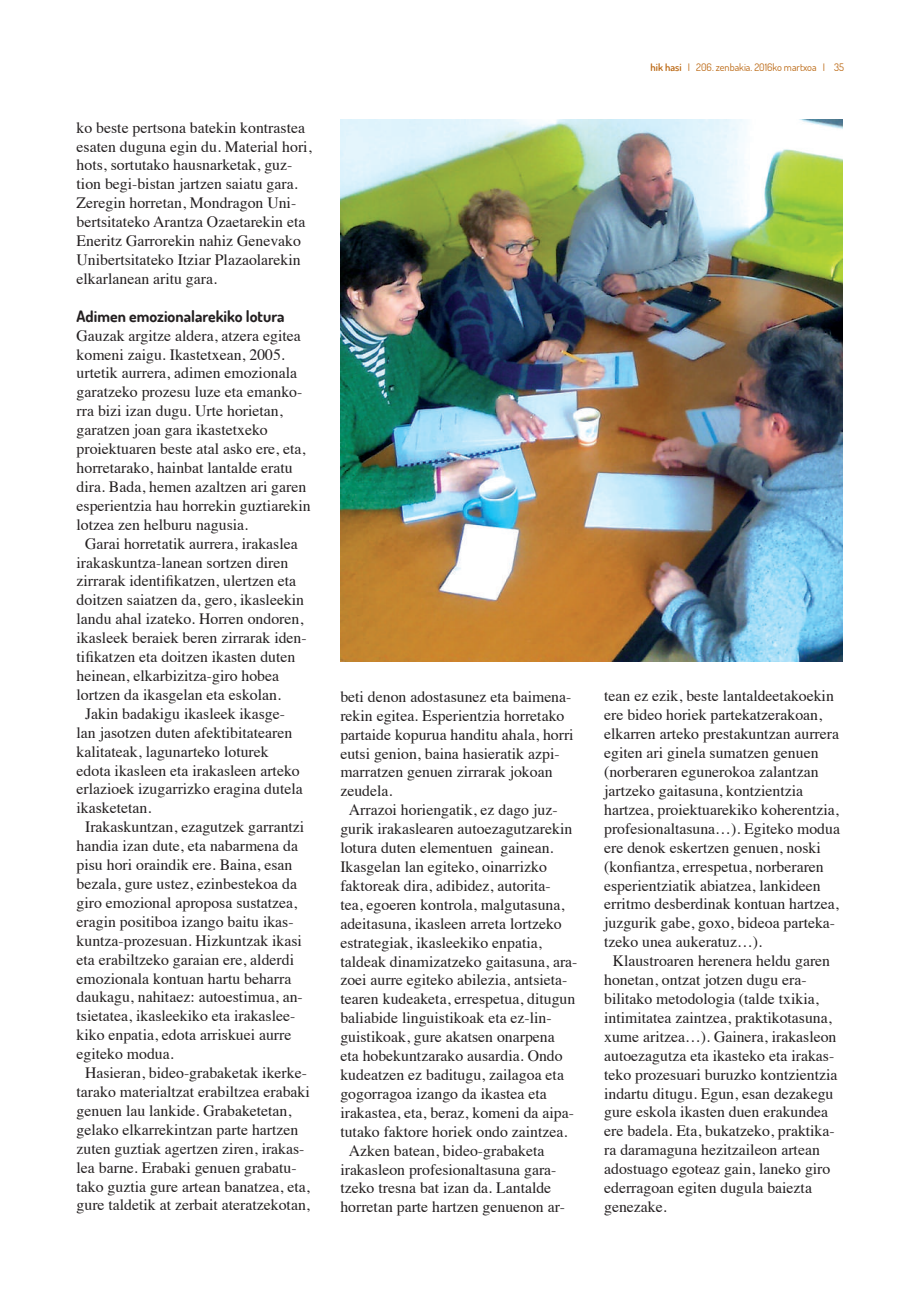
<style>
.page{position:relative;width:919px;height:1289px;background:#fff}
.page>*{position:absolute;margin:0;border:0;box-sizing:border-box;transform-origin:0 0}
.t1{font:15.75px/18.9px "Times";color:#231f20}
.t2{font:700 15.75px "Dosis";color:#231f20}
.t3{font:10.35px "Dosis";color:#bb6813}
.s1{font-weight:600}
</style>
<div class="page">
<img style="left:340px;top:119px;width:502px;height:542px">
<p class="t1" style="left:77px;top:116px;width:236px">ko beste pertsona batekin kontrastea esaten duguna egin du. Material hori, hots, sortutako hausnarketak, guz&shy;tion begi-bistan jartzen saiatu gara.<br>Zeregin horretan, Mondragon Uni&shy;bertsitateko Arantza Ozaetarekin eta Eneritz Garrorekin nahiz Genevako Unibertsitateko Itziar Plazaolarekin elkarlanean aritu gara.</p>
<p class="t2" style="left:77px;top:306px;width:210px">Adimen emozionalarekiko lotura</p>
<p class="t1" style="left:77px;top:324px;width:226px">Gauzak argitze aldera, atzera egitea</p>
<p class="t1" style="left:77px;top:343px;width:210px">komeni zaigu. Ikastetxean, 2005.</p>
<p class="t1" style="left:77px;top:362px;width:222px">urtetik aurrera, adimen emozionala</p>
<p class="t1" style="left:77px;top:381px;width:227px">garatzeko prozesu luze eta emanko-</p>
<p class="t1" style="left:77px;top:400px;width:208px">rra bizi izan dugu. Urte horietan,</p>
<p class="t1" style="left:77px;top:419px;width:193px">garatzen joan gara ikastetxeko</p>
<p class="t1" style="left:77px;top:438px;width:230px">proiektuaren beste atal asko ere, eta,</p>
<p class="t1" style="left:77px;top:457px;width:218px">horretarako, hainbat lantalde eratu</p>
<p class="t1" style="left:77px;top:476px;width:231px">dira. Bada, hemen azaltzen ari garen</p>
<p class="t1" style="left:77px;top:494px;width:235px">esperientzia hau horrekin guztiarekin</p>
<p class="t1" style="left:77px;top:513px;width:173px">lotzea zen helburu nagusia.</p>
<p class="t1" style="left:85px;top:532px;width:214px">Garai horretatik aurrera, irakaslea</p>
<p class="t1" style="left:77px;top:551px;width:213px">irakaskuntza-lanean sortzen diren</p>
<p class="t1" style="left:77px;top:570px;width:221px">zirrarak identifikatzen, ulertzen eta</p>
<p class="t1" style="left:77px;top:589px;width:229px">doitzen saiatzen da, gero, ikasleekin</p>
<p class="t1" style="left:77px;top:608px;width:228px">landu ahal izateko. Horren ondoren,</p>
<p class="t1" style="left:77px;top:627px;width:231px">ikasleek beraiek beren zirrarak iden-</p>
<p class="t1" style="left:77px;top:646px;width:220px">tifikatzen eta doitzen ikasten duten</p>
<p class="t1" style="left:77px;top:665px;width:204px">heinean, elkarbizitza-giro hobea</p>
<p class="t1" style="left:77px;top:683px;width:206px">lortzen da ikasgelan eta eskolan.</p>
<p class="t1" style="left:85px;top:702px;width:201px">Jakin badakigu ikasleek ikasge-</p>
<p class="t1" style="left:77px;top:721px;width:217px">lan jasotzen duten afektibitatearen</p>
<p class="t1" style="left:77px;top:740px;width:194px">kalitateak, lagunarteko loturek</p>
<p class="t1" style="left:77px;top:759px;width:225px">edota ikasleen eta irakasleen arteko</p>
<p class="t1" style="left:77px;top:778px;width:228px">erlazioek izugarrizko eragina dutela</p>
<p class="t1" style="left:77px;top:797px;width:76px">ikasketetan.</p>
<p class="t1" style="left:85px;top:816px;width:221px">Irakaskuntzan, ezagutzek garrantzi</p>
<p class="t1" style="left:77px;top:835px;width:223px">handia izan dute, eta nabarmena da</p>
<p class="t1" style="left:77px;top:854px;width:217px">pisu hori oraindik ere. Baina, esan</p>
<p class="t1" style="left:77px;top:872px;width:222px">bezala, gure ustez, ezinbestekoa da</p>
<p class="t1" style="left:77px;top:891px;width:222px">giro emozional aproposa sustatzea,</p>
<p class="t1" style="left:77px;top:910px;width:218px">eragin positiboa izango baitu ikas-</p>
<p class="t1" style="left:77px;top:929px;width:227px">kuntza-prozesuan. Hizkuntzak ikasi</p>
<p class="t1" style="left:77px;top:948px;width:219px">eta erabiltzeko garaian ere, alderdi</p>
<p class="t1" style="left:77px;top:967px;width:216px">emozionala kontuan hartu beharra</p>
<p class="t1" style="left:77px;top:986px;width:228px">daukagu, nahitaez: autoestimua, an-</p>
<p class="t1" style="left:77px;top:1005px;width:220px">tsietatea, ikasleekiko eta irakaslee-</p>
<p class="t1" style="left:77px;top:1024px;width:216px">kiko enpatia, edota arriskuei aurre</p>
<p class="t1" style="left:77px;top:1043px;width:99px">egiteko modua.</p>
<p class="t1" style="left:85px;top:1061px;width:223px">Hasieran, bideo-grabaketak ikerke-</p>
<p class="t1" style="left:77px;top:1080px;width:235px">tarako materialtzat erabiltzea erabaki</p>
<p class="t1" style="left:77px;top:1099px;width:216px">genuen lau lankide. Grabaketetan,</p>
<p class="t1" style="left:77px;top:1118px;width:223px">gelako elkarrekintzan parte hartzen</p>
<p class="t1" style="left:77px;top:1137px;width:229px">zuten guztiak agertzen ziren, irakas-</p>
<p class="t1" style="left:77px;top:1156px;width:221px">lea barne. Erabaki genuen grabatu-</p>
<p class="t1" style="left:77px;top:1175px;width:235px">tako guztia gure artean banatzea, eta,</p>
<p class="t1" style="left:77px;top:1194px;width:235px">gure taldetik at zerbait ateratzekotan,</p>
<p class="t3" style="left:650px;top:61px;width:195px"><span class="s1">hik hasi</span> I 206. zenbakia. 2016ko martxoa I 35</p>
<p class="t1" style="left:340px;top:685px;width:232px">beti denon adostasunez eta baimena-</p>
<p class="t1" style="left:340px;top:704px;width:225px">rekin egitea. Esperientzia horretako</p>
<p class="t1" style="left:340px;top:723px;width:235px">partaide kopurua handitu ahala, horri</p>
<p class="t1" style="left:340px;top:742px;width:221px">eutsi genion, baina hasieratik azpi-</p>
<p class="t1" style="left:340px;top:761px;width:214px">marratzen genuen zirrarak jokoan</p>
<p class="t1" style="left:340px;top:780px;width:54px">zeudela.</p>
<p class="t1" style="left:349px;top:799px;width:210px">Arrazoi horiengatik, ez dago juz-</p>
<p class="t1" style="left:340px;top:818px;width:233px">gurik irakaslearen autoezagutzarekin</p>
<p class="t1" style="left:340px;top:837px;width:215px">lotura duten elementuen gainean.</p>
<p class="t1" style="left:340px;top:855px;width:208px">Ikasgelan lan egiteko, oinarrizko</p>
<p class="t1" style="left:340px;top:874px;width:212px">faktoreak dira, adibidez, autorita-</p>
<p class="t1" style="left:340px;top:893px;width:225px">tea, egoeren kontrola, malgutasuna,</p>
<p class="t1" style="left:340px;top:912px;width:223px">adeitasuna, ikasleen arreta lortzeko</p>
<p class="t1" style="left:340px;top:931px;width:203px">estrategiak, ikasleekiko enpatia,</p>
<p class="t1" style="left:340px;top:950px;width:239px">taldeak dinamizatzeko gaitasuna, ara-</p>
<p class="t1" style="left:340px;top:969px;width:228px">zoei aurre egiteko abilezia, antsieta-</p>
<p class="t1" style="left:340px;top:988px;width:236px">tearen kudeaketa, errespetua, ditugun</p>
<p class="t1" style="left:340px;top:1007px;width:213px">baliabide linguistikoak eta ez-lin-</p>
<p class="t1" style="left:340px;top:1026px;width:216px">guistikoak, gure akatsen onarpena</p>
<p class="t1" style="left:340px;top:1044px;width:224px">eta hobekuntzarako ausardia. Ondo</p>
<p class="t1" style="left:340px;top:1063px;width:225px">kudeatzen ez baditugu, zailagoa eta</p>
<p class="t1" style="left:340px;top:1082px;width:208px">gogorragoa izango da ikastea eta</p>
<p class="t1" style="left:340px;top:1101px;width:235px">irakastea, eta, beraz, komeni da aipa-</p>
<p class="t1" style="left:340px;top:1120px;width:229px">tutako faktore horiek ondo zaintzea.</p>
<p class="t1" style="left:349px;top:1139px;width:197px">Azken batean, bideo-grabaketa</p>
<p class="t1" style="left:340px;top:1158px;width:218px">irakasleon profesionaltasuna gara-</p>
<p class="t1" style="left:340px;top:1177px;width:212px">tzeko tresna bat izan da. Lantalde</p>
<p class="t1" style="left:340px;top:1196px;width:226px">horretan parte hartzen genuenon ar-</p>
<p class="t1" style="left:604px;top:685px;width:231px">tean ez ezik, beste lantaldeetakoekin</p>
<p class="t1" style="left:604px;top:704px;width:219px">ere bideo horiek partekatzerakoan,</p>
<p class="t1" style="left:604px;top:723px;width:236px">elkarren arteko prestakuntzan aurrera</p>
<p class="t1" style="left:604px;top:742px;width:216px">egiten ari ginela sumatzen genuen</p>
<p class="t1" style="left:604px;top:761px;width:216px">(norberaren egunerokoa zalantzan</p>
<p class="t1" style="left:604px;top:780px;width:201px">jartzeko gaitasuna, kontzientzia</p>
<p class="t1" style="left:604px;top:798px;width:236px">hartzea, proiektuarekiko koherentzia,</p>
<p class="t1" style="left:604px;top:817px;width:237px">profesionaltasuna…). Egiteko modua</p>
<p class="t1" style="left:604px;top:836px;width:218px">ere denok eskertzen genuen, noski</p>
<p class="t1" style="left:604px;top:855px;width:221px">(konfiantza, errespetua, norberaren</p>
<p class="t1" style="left:604px;top:874px;width:218px">esperientziatik abiatzea, lankideen</p>
<p class="t1" style="left:604px;top:893px;width:236px">erritmo desberdinak kontuan hartzea,</p>
<p class="t1" style="left:604px;top:912px;width:232px">juzgurik gabe, goxo, bideoa parteka-</p>
<p class="t1" style="left:604px;top:931px;width:159px">tzeko unea aukeratuz…).</p>
<p class="t1" style="left:612px;top:950px;width:219px">Klaustroaren herenera heldu garen</p>
<p class="t1" style="left:604px;top:969px;width:204px">honetan, ontzat jotzen dugu era-</p>
<p class="t1" style="left:604px;top:987px;width:216px">bilitako metodologia (talde txikia,</p>
<p class="t1" style="left:604px;top:1006px;width:229px">intimitatea zaintzea, praktikotasuna,</p>
<p class="t1" style="left:604px;top:1025px;width:234px">xume aritzea…). Gainera, irakasleon</p>
<p class="t1" style="left:604px;top:1044px;width:231px">autoezagutza eta ikasteko eta irakas-</p>
<p class="t1" style="left:604px;top:1063px;width:235px">teko prozesuari buruzko kontzientzia</p>
<p class="t1" style="left:604px;top:1082px;width:231px">indartu ditugu. Egun, esan dezakegu</p>
<p class="t1" style="left:604px;top:1101px;width:225px">gure eskola ikasten duen erakundea</p>
<p class="t1" style="left:604px;top:1120px;width:232px">ere badela. Eta, bukatzeko, praktika-</p>
<p class="t1" style="left:604px;top:1139px;width:217px">ra daramaguna hezitzaileon artean</p>
<p class="t1" style="left:604px;top:1158px;width:228px">adostuago egoteaz gain, laneko giro</p>
<p class="t1" style="left:604px;top:1176px;width:209px">ederragoan egiten dugula baiezta</p>
<p class="t1" style="left:604px;top:1195px;width:64px">genezake.</p>
</div>
